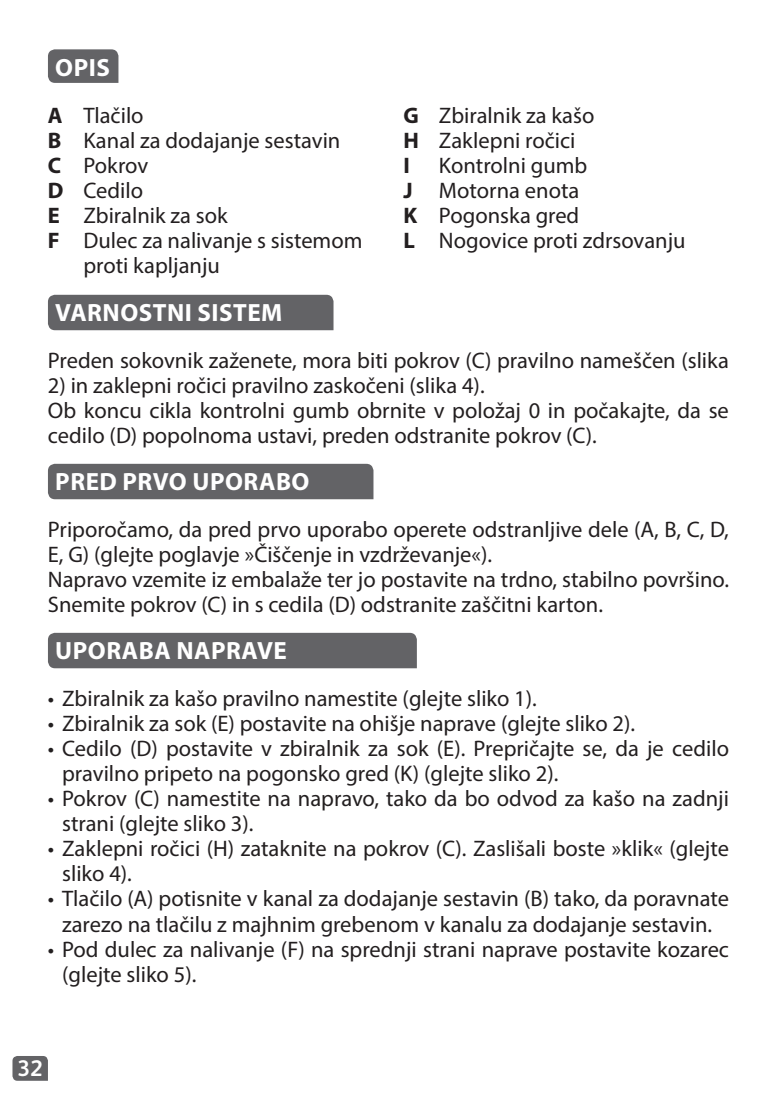
<style>
.page{position:relative;width:777px;height:1106px;background:#fff}
.page>*{position:absolute;margin:0;border:0;box-sizing:border-box;transform-origin:0 0}
.t1{font:700 25px "Myriad Pro";letter-spacing:.02em;color:#fff}
.t2{font:22.5px/25px "Myriad Pro";color:#231f20}
.t3{font:700 22.5px "FS Albert";color:#fff}
.s1{font-weight:700}
</style>
<div class="page">
<svg style="left:12px;top:1056px;width:36px;height:24px"></svg>
<div style="left:48px;top:49px;width:70px;height:34px;background:#636366"></div>
<div style="left:48px;top:295px;width:285px;height:35px;background:#636366"></div>
<div style="left:48px;top:464px;width:325px;height:35px;background:#636366"></div>
<div style="left:48px;top:633px;width:368px;height:35px;background:#636366"></div>
<p class="t1" style="left:55px;top:51px;width:56px">OPIS</p>
<p class="t2" style="left:48px;top:103px;width:97px"><span class="s1">A</span> Tlačilo</p>
<p class="t2" style="left:48px;top:128px;width:294px"><span class="s1">B</span> Kanal za dodajanje sestavin</p>
<p class="t2" style="left:48px;top:153px;width:102px"><span class="s1">C</span> Pokrov</p>
<p class="t2" style="left:48px;top:178px;width:97px"><span class="s1">D</span> Cedilo</p>
<p class="t2" style="left:48px;top:203px;width:181px"><span class="s1">E</span> Zbiralnik za sok</p>
<p class="t2" style="left:48px;top:228px;width:316px"><span class="s1">F</span> Dulec za nalivanje s sistemom</p>
<p class="t2" style="left:83px;top:253px;width:138px">proti kapljanju</p>
<p class="t2" style="left:403px;top:103px;width:192px"><span class="s1">G</span> Zbiralnik za kašo<br><span class="s1">H</span> Zaklepni ročici<br><span class="s1">I</span></p>
<p class="t2" style="left:403px;top:153px;width:283px;text-indent:35px">Kontrolni gumb<br><span class="s1">J</span> Motorna enota<br><span class="s1">K</span> Pogonska gred<br><span class="s1">L</span> Nogovice proti zdrsovanju</p>
<p class="t1" style="left:55px;top:296px;width:228px">VARNOSTNI SISTEM</p>
<p class="t2" style="left:48px;top:348px;width:682px">Preden sokovnik zaženete, mora biti pokrov (C) pravilno nameščen (slika</p>
<p class="t2" style="left:48px;top:373px;width:682px">2) in zaklepni ročici pravilno zaskočeni (slika 4).<br>Ob koncu cikla kontrolni gumb obrnite v položaj 0 in počakajte, da se cedilo (D) popolnoma ustavi, preden odstranite pokrov (C).</p>
<p class="t1" style="left:55px;top:465px;width:255px">PRED PRVO UPORABO</p>
<p class="t2" style="left:48px;top:517px;width:682px">Priporočamo, da pred prvo uporabo operete odstranljive dele (A, B, C, D, E, G) (glejte poglavje »Čiščenje in vzdrževanje«).<br>Napravo vzemite iz embalaže ter jo postavite na trdno, stabilno površino.<br>Snemite pokrov (C) in s cedila (D) odstranite zaščitni karton.</p>
<p class="t1" style="left:55px;top:634px;width:233px">UPORABA NAPRAVE</p>
<p class="t2" style="left:48px;top:686px;width:490px">• Zbiralnik za kašo pravilno namestite (glejte sliko 1).</p>
<p class="t2" style="left:48px;top:711px;width:588px">• Zbiralnik za sok (E) postavite na ohišje naprave (glejte sliko 2).</p>
<p class="t2" style="left:62px;top:736px;width:668px;text-indent:-14px">• Cedilo (D) postavite v zbiralnik za sok (E). Prepričajte se, da je cedilo pravilno pripeto na pogonsko gred (K) (glejte sliko 2).</p>
<p class="t2" style="left:62px;top:786px;width:668px;text-indent:-14px">• Pokrov (C) namestite na napravo, tako da bo odvod za kašo na zadnji strani (glejte sliko 3).</p>
<p class="t2" style="left:62px;top:836px;width:668px;text-indent:-14px">• Zaklepni ročici (H) zataknite na pokrov (C). Zaslišali boste »klik« (glejte sliko 4).</p>
<p class="t2" style="left:48px;top:886px;width:682px;text-align:center">• Tlačilo (A) potisnite v kanal za dodajanje sestavin (B) tako, da poravnate zarezo na tlačilu z majhnim grebenom v kanalu za dodajanje sestavin.</p>
<p class="t2" style="left:62px;top:936px;width:668px;text-indent:-14px">• Pod dulec za nalivanje (F) na sprednji strani naprave postavite kozarec (glejte sliko 5).</p>
<p class="t3" style="left:18px;top:1053px;width:27px">32</p>
</div>
